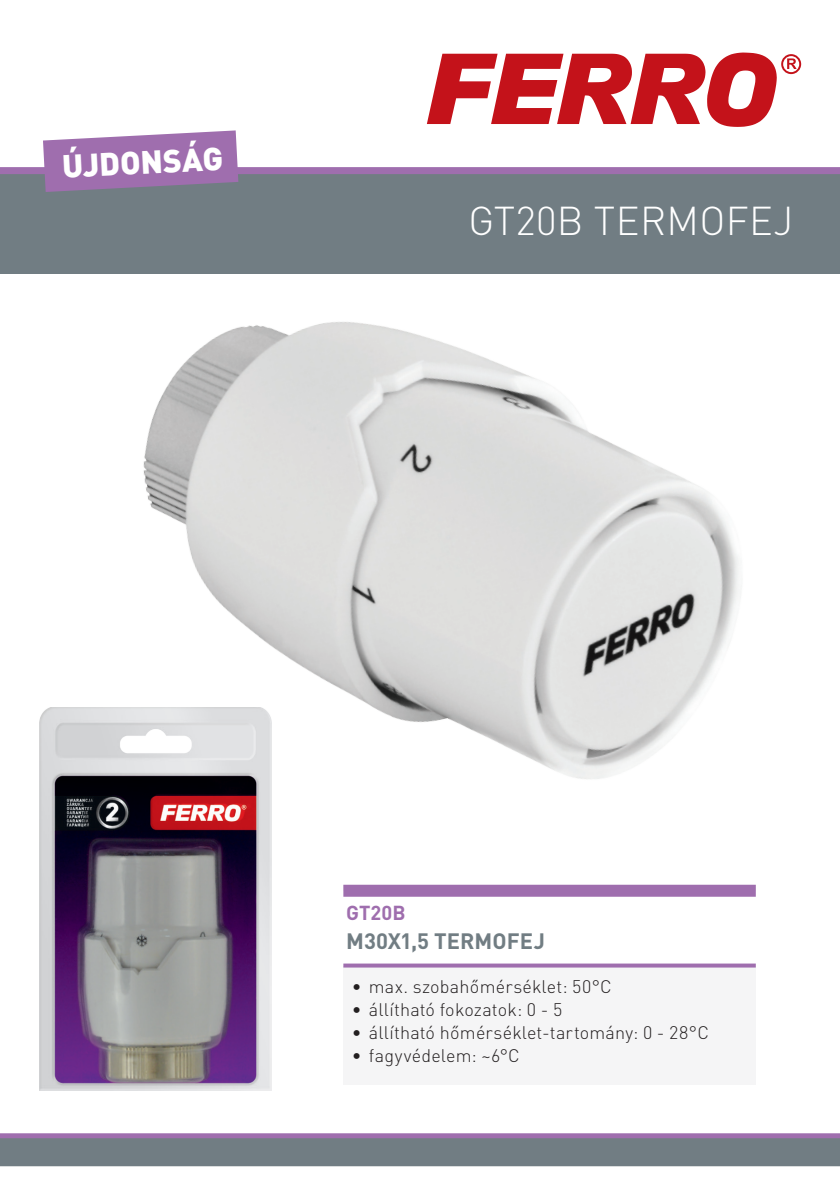
<style>
.page{position:relative;width:840px;height:1191px;background:#fff}
.page>*{position:absolute;margin:0;border:0;box-sizing:border-box;transform-origin:0 0}
.t1{font:300 39.8px "DIN Pro";letter-spacing:.01em;color:#fff}
.t2{font:900 32px "DIN Pro";color:#fff}
.t3{font:700 22px "DIN Pro";color:#717d83}
.t4{font:700 20px "DIN Pro";letter-spacing:.005em;color:#9f6eae}
.t5{font:300 18px "DIN Pro";letter-spacing:.01em;color:#231f20}
</style>
<div class="page">
<svg style="left:426px;top:53px;width:374px;height:74px"></svg>
<div style="left:0;top:170px;width:839px;height:103px;background:#717d83"></div>
<div style="left:0;top:167px;width:839px;height:7px;background:#9f6eae"></div>
<div style="left:343px;top:884px;width:412px;height:200px;background:#f5f5f6"></div>
<div style="left:343px;top:890px;width:412px;height:75px;background:#fff"></div>
<div style="left:343px;top:884px;width:412px;height:12px;background:#9f6eae"></div>
<svg style="left:343px;top:963px;width:412px;height:4px;background:#ac82b9"></svg>
<div style="left:0;top:1133px;width:839px;height:14px;background:#9f6eae"></div>
<div style="left:0;top:1138px;width:839px;height:28px;background:#717d83"></div>
<img style="left:40px;top:707px;width:232px;height:383px">
<img style="left:130px;top:322px;width:609px;height:472px">
<svg style="left:43px;top:130px;width:195px;height:62px"></svg>
<h2 class="t2" style="left:61px;top:145px;width:163px;rotate:-3deg">ÚJDONSÁG</h2>
<h1 class="t1" style="left:468px;top:193px;width:326px">GT20B TERMOFEJ</h1>
<p class="t4" style="left:346px;top:899px;width:61px">GT20B</p>
<p class="t3" style="left:346px;top:926px;width:200px">M30X1,5 TERMOFEJ</p>
<p class="t5" style="left:351px;top:974px;width:261px">• max. szobahőmérséklet: 50°C</p>
<p class="t5" style="left:351px;top:997px;width:212px">• állítható fokozatok: 0 - 5</p>
<p class="t5" style="left:351px;top:1020px;width:358px">• állítható hőmérséklet-tartomány: 0 - 28°C</p>
<p class="t5" style="left:351px;top:1042px;width:169px">• fagyvédelem: ~6°C</p>
</div>
